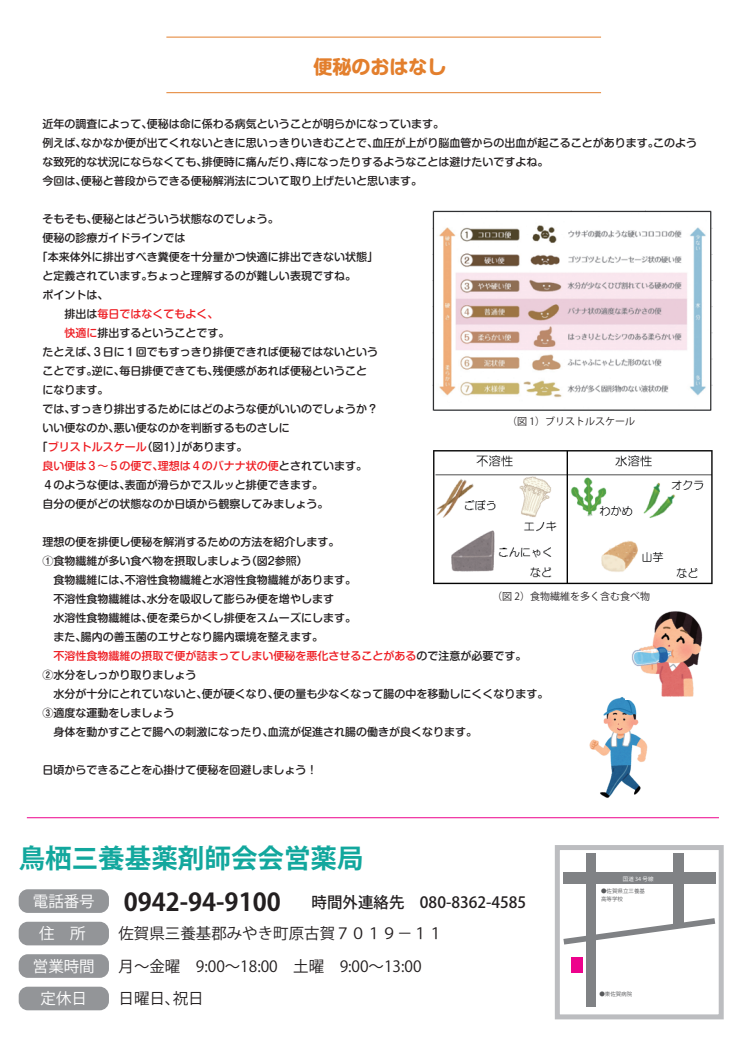
<style>
.page{position:relative;width:746px;height:1049px;background:#fff}
.page>*{position:absolute;margin:0;border:0;box-sizing:border-box;transform-origin:0 0}
.t1{font:700 26.5px "Koz Go Pr 6 N";color:#12a79d}
.t2{font:700 19px "Shin M Go Pro";color:#e37f2d}
.t3{font:15.5px/32.5px "Koz Go Pr 6 N";color:#231f20}
.t4{font:500 15.5px "Koz Go Pr 6 N";color:#231f20}
.t5{font:15.5px/32.5px "Koz Go Pr 6 N";color:#fff;text-align:center}
.t6{font:500 11px/19px "Shin M Go Pro";color:#231f20}
.t7{font:500 11px "Shin M Go Pro";color:#ee1d23}
.t8{font:10px "Koz Go Pr 6 N";color:#231f20}
.t9{font:5.5px/8px "Koz Go Pr 6 N";color:#57585a}
.t10{font:5.5px "Koz Go Pr 6 N";color:#fff}
.s1{color:#231f20}
.s2{color:#ee1d23}
.s3{font-weight:400;color:#fff}
.s4{font-weight:700;font-size:24.5px}
</style>
<div class="page">
<div style="left:19px;top:889px;width:90px;height:24px;background:#939598;border-radius:9px"></div>
<div style="left:19px;top:922px;width:90px;height:23px;background:#939598;border-radius:9px"></div>
<div style="left:19px;top:954px;width:90px;height:24px;background:#939598;border-radius:9px"></div>
<div style="left:19px;top:987px;width:90px;height:23px;background:#939598;border-radius:9px"></div>
<div style="left:563px;top:872px;width:152px;height:12px;background:#808285"></div>
<div style="left:586px;top:853px;width:9px;height:154px;background:#808285"></div>
<div style="left:673px;top:853px;width:11px;height:73px;background:#808285"></div>
<svg style="left:563px;top:918px;width:152px;height:26px"></svg>
<div style="left:571px;top:957px;width:12px;height:16px;background:#ed028c"></div>
<div style="left:554px;top:845px;width:169px;height:174px;border:5px solid #bcbdc0"></div>
<hr style="left:27px;top:817px;width:692px;height:1px;background:#ed028c">
<hr style="left:166px;top:37px;width:435px;height:1px;background:#e37f2d">
<hr style="left:166px;top:92px;width:435px;height:1px;background:#e37f2d">
<img style="left:589px;top:697px;width:59px;height:101px">
<img style="left:625px;top:611px;width:78px;height:89px">
<img style="left:433px;top:211px;width:279px;height:199px">
<img style="left:433px;top:450px;width:280px;height:135px">
<h2 class="t2" style="left:313px;top:51px;width:134px">便秘のおはなし</h2>
<p class="t6" style="left:42px;top:113px;width:656px">近年の調査によって、便秘は命に係わる病気ということが明らかになっています。<br>例えば、なかなか便が出てくれないときに思いっきりいきむことで、血圧が上がり脳血管からの出血が起こることがあります。このような致死的な状況にならなくても、排便時に痛んだり、痔になったりするようなことは避けたいですよね。<br>今回は、便秘と普段からできる便秘解消法について取り上げたいと思います。</p>
<p class="t6" style="left:42px;top:208px;width:238px">そもそも、便秘とはどういう状態なのでしょう。</p>
<p class="t6" style="left:42px;top:227px;width:144px">便秘の診療ガイドラインでは</p>
<p class="t6" style="left:37px;top:246px;width:343px">「本来体外に排出すべき糞便を十分量かつ快適に排出できない状態」</p>
<p class="t6" style="left:42px;top:265px;width:315px">と定義されています。ちょっと理解するのが難しい表現ですね。</p>
<p class="t6" style="left:42px;top:284px;width:67px">ポイントは、</p>
<p class="t7" style="left:42px;top:305px;width:177px"><span class="s1">　　排出は</span>毎日ではなくてもよく、</p>
<p class="t6" style="left:42px;top:322px;width:188px"><span class="s2">　　快適に</span>排出するということです。</p>
<p class="t6" style="left:42px;top:341px;width:337px">たとえば、３日に１回でもすっきり排便できれば便秘ではないという</p>
<p class="t6" style="left:42px;top:360px;width:326px">ことです。逆に、毎日排便できても、残便感があれば便秘ということ</p>
<p class="t6" style="left:42px;top:379px;width:67px">になります。</p>
<p class="t6" style="left:42px;top:398px;width:337px">では、すっきり排出するためにはどのような便がいいのでしょうか？</p>
<p class="t6" style="left:42px;top:417px;width:249px">いい便なのか、悪い便なのかを判断するものさしに</p>
<p class="t6" style="left:37px;top:436px;width:212px">「<span class="s2">ブリストルスケール</span>（図1）」があります。</p>
<p class="t7" style="left:42px;top:457px;width:326px">良い便は３～５の便で、理想は４のバナナ状の便<span class="s1">とされています。</span></p>
<p class="t6" style="left:42px;top:474px;width:282px">４のような便は、表面が滑らかでスルッと排便できます。</p>
<p class="t6" style="left:42px;top:493px;width:288px">自分の便がどの状態なのか日頃から観察してみましょう。</p>
<p class="t6" style="left:42px;top:531px;width:315px">理想の便を排便し便秘を解消するための方法を紹介します。<br>①食物繊維が多い食べ物を摂取しましょう（図2参照）<br>　食物繊維には、不溶性食物繊維と水溶性食物繊維があります。　不溶性食物繊維は、水分を吸収して膨らみ便を増やします<br>　水溶性食物繊維は、便を柔らかくし排便をスムーズにします。　また、腸内の善玉菌のエサとなり腸内環境を整えます。</p>
<p class="t6" style="left:42px;top:645px;width:507px;text-indent:11px"><span class="s2">不溶性食物繊維の摂取で便が詰まってしまい便秘を悪化させることがある</span>ので注意が必要です。<br>②水分をしっかり取りましょう<br>　水分が十分にとれていないと、便が硬くなり、便の量も少なくなって腸の中を移動しにくくなります。③適度な運動をしましょう<br>　身体を動かすことで腸への刺激になったり、血流が促進され腸の働きが良くなります。</p>
<p class="t6" style="left:42px;top:759px;width:277px">日頃からできることを心掛けて便秘を回避しましょう！</p>
<p class="t8" style="left:507px;top:415px;width:130px">（図 1）ブリストルスケール</p>
<p class="t8" style="left:492px;top:591px;width:160px">（図 2）食物繊維を多く含む食べ物</p>
<h1 class="t1" style="left:19px;top:843px;width:346px">鳥栖三養基薬剤師会会営薬局</h1>
<h3 class="t4" style="left:33px;top:893px;width:495px"><span class="s3">電話番号</span> <span class="s4">0942-94-9100</span>　　時間外連絡先　080-8362-4585</h3>
<h3 class="t5" style="left:39px;top:917px;width:48px">住　所</h3>
<h3 class="t3" style="left:118px;top:917px;width:326px">佐賀県三養基郡みやき町原古賀７０１９－１１</h3>
<h3 class="t5" style="left:33px;top:950px;width:63px">営業時間定休日</h3>
<h3 class="t3" style="left:118px;top:950px;width:304px">月～金曜　9:00～18:00　土曜　9:00～13:00日曜日、祝日</h3>
<p class="t10" style="left:622px;top:876px;width:32px">国道 34 号線</p>
<p class="t9" style="left:601px;top:887px;width:45px">●佐賀県立三養基高等学校</p>
<p class="t9" style="left:599px;top:990px;width:34px">●東佐賀病院</p>
</div>
